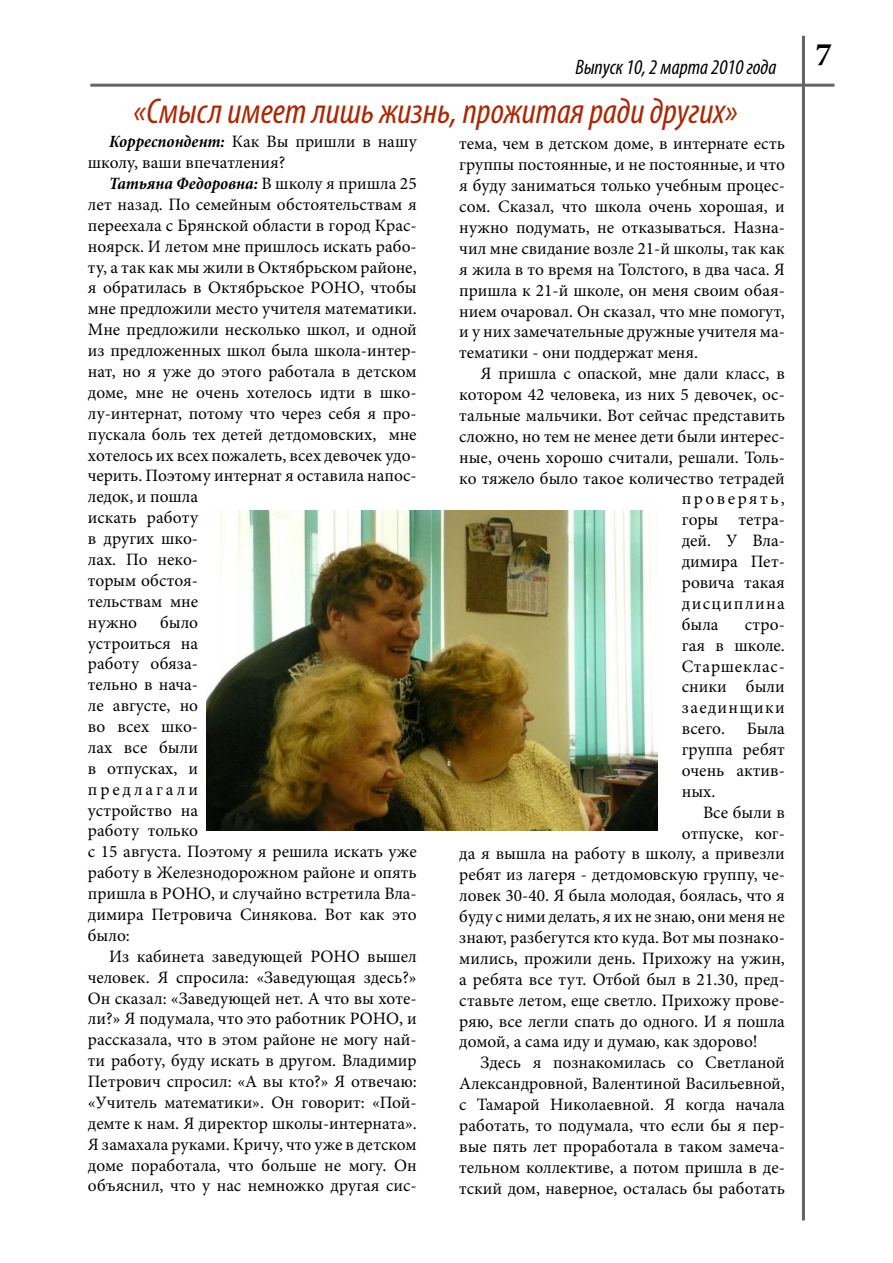
<style>
.page{position:relative;width:893px;height:1263px;background:#fff}
.page>*{position:absolute;margin:0;border:0;box-sizing:border-box;transform-origin:0 0}
.t1{font:italic condensed 36px "Myriad Pro";color:#aa2805}
.t2{font:italic condensed 21px "Myriad Pro";color:#000}
.t3{font:17.4px/20.9px "Minion Pro";color:#000}
.t4{font:17.4px "Minion Pro";letter-spacing:.14em;color:#000}
.t5{font:17.4px "Minion Pro";letter-spacing:.085em;color:#000}
.s1{font-weight:700;font-style:italic;font-stretch:condensed}
</style>
<div class="page">
<hr style="left:802px;top:36px;width:3px;height:1184px;background:#646464">
<hr style="left:90px;top:84px;width:744px;height:3px;background:#646464">
<img style="left:207px;top:510px;width:451px;height:320px">
<p class="t2" style="left:575px;top:54px;width:202px">Выпуск 10, 2 марта 2010 года</p>
<h1 class="t1" style="left:134px;top:90px;width:606px">«Смысл имеет лишь жизнь, прожитая ради других»</h1>
<p class="t3" style="left:459px;top:134px;width:327px;text-align:justify">тема, чем в детском доме, в интернате есть группы постоянные, и не постоянные, и что я буду заниматься только учебным процес&shy;сом. Сказал, что школа очень хорошая, и нужно подумать, не отказываться. Назна&shy;чил мне свидание возле 21-й школы, так как я жила в то время на Толстого, в два часа. Я пришла к 21-й школе, он меня своим обая&shy;нием очаровал. Он сказал, что мне помогут, и у них замечательные дружные учителя ма&shy;тематики - они поддержат меня.</p>
<p class="t3" style="left:480px;top:363px;width:306px">Я пришла с опаской, мне дали класс, в</p>
<p class="t3" style="left:459px;top:384px;width:327px">котором 42 человека, из них 5 девочек, ос-</p>
<p class="t3" style="left:459px;top:405px;width:327px">тальные мальчики. Вот сейчас представить</p>
<p class="t3" style="left:459px;top:426px;width:327px">сложно, но тем не менее дети были интерес-</p>
<p class="t3" style="left:459px;top:447px;width:327px">ные, очень хорошо считали, решали. Толь-</p>
<p class="t3" style="left:459px;top:468px;width:327px">ко тяжело было такое количество тетрадей</p>
<p class="t4" style="left:682px;top:487px;width:105px">проверять,</p>
<p class="t3" style="left:682px;top:509px;width:105px">горы тетра-</p>
<p class="t3" style="left:682px;top:530px;width:105px">дей. У Вла-</p>
<p class="t3" style="left:682px;top:551px;width:105px">димира Пет-</p>
<p class="t3" style="left:682px;top:572px;width:105px">ровича такая</p>
<p class="t5" style="left:682px;top:592px;width:105px">дисциплина</p>
<p class="t3" style="left:682px;top:614px;width:38px">была</p>
<p class="t3" style="left:88px;top:131px;width:330px;text-indent:21px"><span class="s1">Корреспондент:</span> Как Вы пришли в нашу школу, ваши впечатления?</p>
<p class="t3" style="left:88px;top:173px;width:330px;text-indent:21px"><span class="s1">Татьяна Федоровна:</span> В школу я пришла 25 лет назад. По семейным обстоятельствам я переехала с Брянской области в город Крас&shy;ноярск. И летом мне пришлось искать рабо&shy;ту, а так как мы жили в Октябрьском районе, я обратилась в Октябрьское РОНО, чтобы мне предложили место учителя математики.<br>Мне предложили несколько школ, и одной из предложенных школ была школа-интер&shy;нат, но я уже до этого работала в детском доме, мне не очень хотелось идти в шко&shy;лу-интернат, потому что через себя я про&shy;пускала боль тех детей детдомовских, мне хотелось их всех пожалеть, всех девочек удо&shy;черить. Поэтому интернат я оставила напос&shy;ледок, и пошла<br>искать работу<br>в других шко-<br>лах. По неко-<br>торым обстоя-<br>тельствам мне<br>нужно</p>
<p class="t3" style="left:88px;top:612px;width:330px;text-indent:72px">было<br>устроиться на<br>работу обяза-<br>тельно в нача-<br>ле августе, но<br>во всех шко-<br>лах все были<br>в отпусках, и<br>предлагали<br>устройство на<br>работу только<br>с 15 августа. Поэтому я решила искать уже работу в Железнодорожном районе и опять пришла в РОНО, и случайно встретила Вла&shy;димира Петровича Синякова. Вот как это было:</p>
<p class="t3" style="left:88px;top:946px;width:330px;text-align:justify;text-indent:21px">Из кабинета заведующей РОНО вышел человек. Я спросила: «Заведующая здесь?» Он сказал: «Заведующей нет. А что вы хоте&shy;ли?» Я подумала, что это работник РОНО, и рассказала, что в этом районе не могу най&shy;ти работу, буду искать в другом. Владимир Петрович спросил: «А вы кто?» Я отвечаю: «Учитель математики». Он говорит: «Пой&shy;демте к нам. Я директор школы-интерната».<br>Я замахала руками. Кричу, что уже в детском доме поработала, что больше не могу. Он объяснил, что у нас немножко другая сис-</p>
<p class="t3" style="left:682px;top:614px;width:105px;text-align:justify;text-indent:63px">стро&shy;гая в школе.<br>Старшеклас&shy;сники были заединщики всего. Была группа ребят очень актив&shy;ных.</p>
<p class="t3" style="left:703px;top:802px;width:83px">Все были в</p>
<p class="t3" style="left:682px;top:823px;width:105px">отпуске, ког-</p>
<p class="t3" style="left:459px;top:843px;width:327px">да я вышла на работу в школу, а привезли</p>
<p class="t3" style="left:459px;top:864px;width:327px">ребят из лагеря - детдомовскую группу, че-</p>
<p class="t3" style="left:459px;top:885px;width:327px">ловек 30-40. Я была молодая, боялась, что я</p>
<p class="t3" style="left:459px;top:906px;width:327px">буду с ними делать, я их не знаю, они меня не</p>
<p class="t3" style="left:459px;top:927px;width:327px">знают, разбегутся кто куда. Вот мы познако-</p>
<p class="t3" style="left:459px;top:948px;width:327px">мились, прожили день. Прихожу на ужин,</p>
<p class="t3" style="left:459px;top:969px;width:327px">а ребята все тут. Отбой был в 21.30, пред-</p>
<p class="t3" style="left:459px;top:990px;width:327px">ставьте летом, еще светло. Прихожу прове-</p>
<p class="t3" style="left:459px;top:1010px;width:327px">ряю, все легли спать до одного. И я пошла</p>
<p class="t3" style="left:459px;top:1031px;width:300px">домой, а сама иду и думаю, как здорово!</p>
<p class="t3" style="left:480px;top:1052px;width:306px">Здесь я познакомилась со Светланой</p>
<p class="t3" style="left:459px;top:1073px;width:327px">Александровной, Валентиной Васильевной,</p>
<p class="t3" style="left:459px;top:1094px;width:327px">с Тамарой Николаевной. Я когда начала</p>
<p class="t3" style="left:459px;top:1115px;width:327px">работать, то подумала, что если бы я пер-</p>
<p class="t3" style="left:459px;top:1136px;width:327px">вые пять лет проработала в таком замеча-</p>
<p class="t3" style="left:459px;top:1157px;width:327px">тельном коллективе, а потом пришла в де-</p>
<p class="t3" style="left:459px;top:1178px;width:327px">тский дом, наверное, осталась бы работать</p>
</div>
